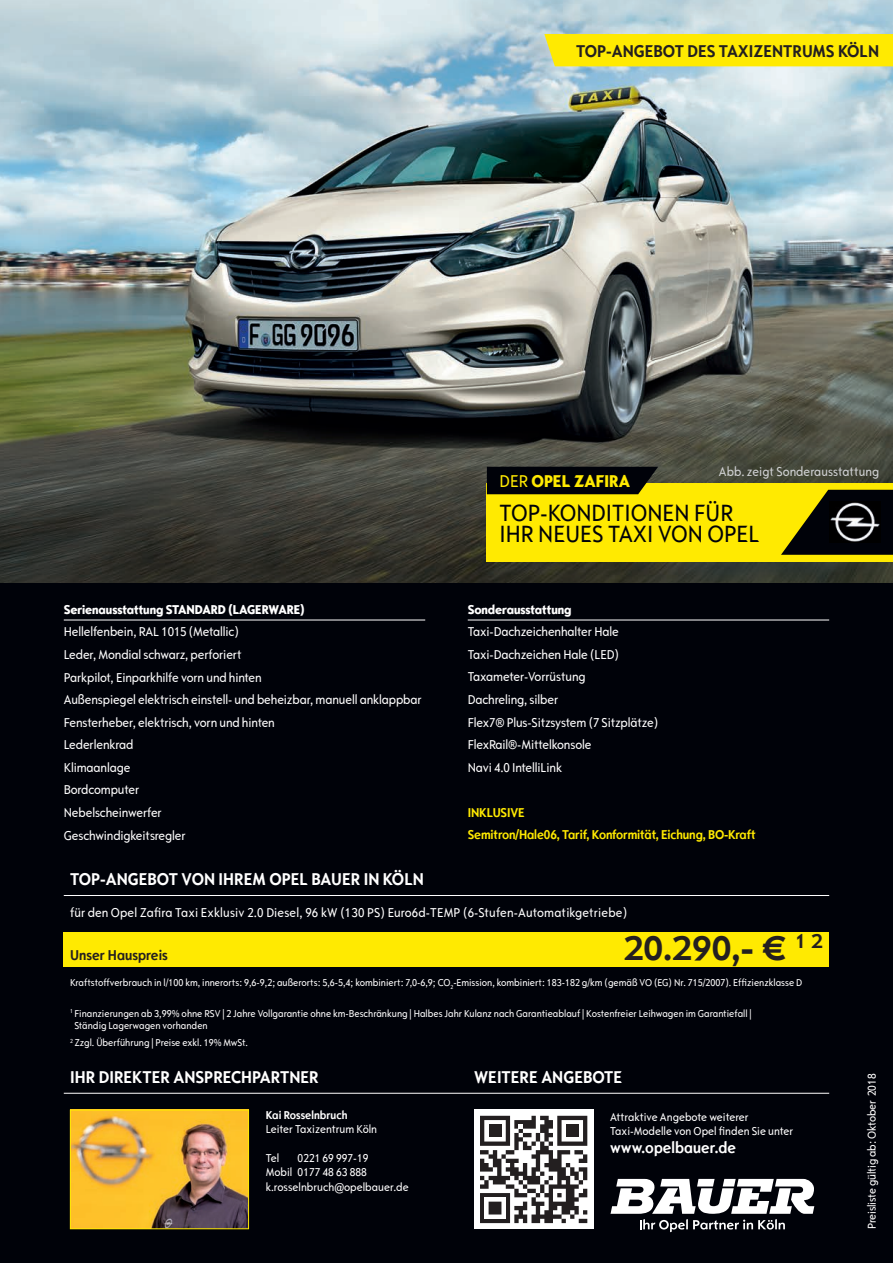
<style>
.page{position:relative;width:893px;height:1263px;background:#000209}
.page>*{position:absolute;margin:0;border:0;box-sizing:border-box;transform-origin:0 0}
.t1{font:700 36px "Opel Sans";color:#231f20}
.t2{font:condensed 24.75px/21px "Opel Sans";color:#000209}
.t3{font:700 18px "Opel Sans Condensed";color:#fff}
.t4{font:700 18px "Opel Sans Condensed";color:#231f20}
.t5{font:800 18px "Opel Sans Condensed";color:#ffea01}
.t6{font:700 16.5px "Opel Sans Condensed";color:#fff}
.t7{font:700 15px "Opel Sans Condensed";color:#231f20}
.t8{font:condensed 13.5px/22.5px "Opel Sans";letter-spacing:-.01em;color:#fff}
.t9{font:condensed 13.5px "Opel Sans";letter-spacing:.01em;color:#fff}
.t10{font:700 13.5px/22.5px "Opel Sans Condensed";letter-spacing:-.01em;color:#ffea01}
.t11{font:800 13.5px "Opel Sans Condensed";letter-spacing:-.01em;color:#fff}
.t12{font:condensed 13.5px "Opel Sans";color:#d1d2d4}
.t13{font:condensed 12px/14.4px "Opel Sans";color:#fff}
.t14{font:700 12px "Opel Sans Condensed";color:#fff}
.t15{font:condensed 10.5px/12.6px "Opel Sans";color:#fff}
.s1{font-family:"Opel Sans";font-weight:400;font-stretch:condensed}
</style>
<div class="page">
<hr style="left:64px;top:620px;width:361px;height:1px;background:#fff">
<img style="left:0;top:0;width:893px;height:583px">
<div style="left:487px;top:483px;width:406px;height:78px;background:#ffea01"></div>
<svg style="left:467px;top:467px;width:191px;height:27px"></svg>
<svg style="left:781px;top:490px;width:112px;height:65px"></svg>
<img style="left:829px;top:502px;width:51px;height:41px">
<div style="left:64px;top:932px;width:765px;height:34px;background:#ffea01"></div>
<hr style="left:64px;top:895px;width:765px;height:1px;background:#fff">
<div style="left:544px;top:34px;width:349px;height:32px;background:#ffea01"></div>
<hr style="left:468px;top:620px;width:361px;height:1px;background:#fff">
<img style="left:72px;top:1112px;width:175px;height:115px">
<div style="left:70px;top:1110px;width:179px;height:119px;border:1px solid #ffea01"></div>
<svg style="left:610px;top:1179px;width:204px;height:53px"></svg>
<hr style="left:64px;top:1093px;width:765px;height:1px;background:#fff">
<div style="left:474px;top:1110px;width:119px;height:119px;background:#fff"></div>
<svg style="left:480px;top:1116px;width:107px;height:107px"></svg>
<h3 class="t4" style="left:576px;top:40px;width:305px">TOP-ANGEBOT DES TAXIZENTRUMS KÖLN</h3>
<p class="t11" style="left:64px;top:601px;width:242px">Serienausstattung STANDARD (LAGERWARE)</p>
<p class="t8" style="left:64px;top:621px;width:359px">Hellelfenbein, RAL 1015 (Metallic)<br>Leder, Mondial schwarz, perforiert<br>Parkpilot, Einparkhilfe vorn und hinten<br>Außenspiegel elektrisch einstell- und beheizbar, manuell anklappbar<br>Fensterheber, elektrisch, vorn und hinten<br>Lederlenkrad<br>Klimaanlage<br>Bordcomputer<br>Nebelscheinwerfer<br>Geschwindigkeitsregler</p>
<h3 class="t3" style="left:70px;top:868px;width:355px">TOP-ANGEBOT VON IHREM OPEL BAU ER IN KÖLN</h3>
<p class="t12" style="left:719px;top:464px;width:162px">Abb. zeigt Sonderausstattung</p>
<h3 class="t5" style="left:500px;top:470px;width:132px"><span class="s1">DER</span> OPEL ZAFIRA</h3>
<h2 class="t2" style="left:500px;top:502px;width:262px">Top-Konditionen für ihr neues Taxi von Opel</h2>
<p class="t11" style="left:468px;top:601px;width:105px">Sonderausstattung</p>
<p class="t8" style="left:468px;top:621px;width:192px">Taxi-Dachzeichenhalter Hale<br>Taxi-Dachzeichen Hale (LED)<br>Taxameter-Vorrüstung<br>Dachreling, silber<br>Flex7® Plus-Sitzsystem (7 Sitzplätze)<br>FlexRail®-Mittelkonsole<br>Navi 4.0 IntelliLink</p>
<p class="t10" style="left:468px;top:801px;width:289px">INKLUSIVE<br>SEMITRON/HALE06, TARIF, KONFORMITÄT, EICHUNG, BO -KRAFT</p>
<p class="t9" style="left:70px;top:905px;width:559px">für den Opel Zafira Taxi Exklusiv 2.0 Diesel, 96 kW (130 PS) Euro6d-TEMP (6-Stufen-Automatikgetriebe)</p>
<h1 class="t1" style="left:624px;top:925px;width:200px">20.290,- € <sup>1</sup> <sup>2</sup></h1>
<p class="t7" style="left:70px;top:946px;width:99px">UNSER HAUSPREIS</p>
<p class="t15" style="left:70px;top:976px;width:734px">Kraftstoffverbrauch in l/100 km, innerorts: 9,6-9,2; außerorts: 5,6-5,4; kombiniert: 7,0-6,9; CO<sub>2</sub>-Emission, kombiniert: 183-182 g/km (gemäß VO (EG) Nr. 715/2007). Effizienzklasse D</p>
<p class="t15" style="left:74px;top:1007px;width:679px;text-indent:-4px"><sup>1</sup> Finanzierungen ab 3,99% ohne RSV | 2 Jahre Vollgarantie ohne km-Beschränkung | Halbes Jahr Kulanz nach Garantieablauf | Kostenfreier Leihwagen im Garantiefall |<br>Ständig Lagerwagen vorhanden</p>
<p class="t15" style="left:70px;top:1036px;width:179px"><sup>2</sup> Zzgl. Überführung | Preise exkl. 19% MwSt.</p>
<h3 class="t3" style="left:70px;top:1066px;width:250px">IHR DIREKTER ANSPRECHPARTNER</h3>
<h3 class="t3" style="left:474px;top:1066px;width:150px">WEITERE ANGEBOTE</h3>
<p class="t14" style="left:266px;top:1107px;width:83px">KAI ROSSELNBRUCH</p>
<p class="t13" style="left:266px;top:1122px;width:113px">Leiter Taxizentrum Köln</p>
<p class="t13" style="left:266px;top:1151px;width:15px">Tel</p>
<p class="t13" style="left:266px;top:1151px;width:144px;text-indent:32px">0221 69 997-19<br>Mobil 0177 48 63 888 k.rosselnbruch@opelbauer.de</p>
<p class="t13" style="left:610px;top:1110px;width:185px">Attraktive Angebote weiterer<br>Taxi-Modelle von Opel finden Sie unter</p>
<p class="t6" style="left:610px;top:1138px;width:127px">WWW.OPELBAUER.DE</p>
<p class="t13" style="left:865px;top:1229px;width:157px;rotate:-90deg">Preisliste gültig ab: Oktober 2018</p>
</div>
